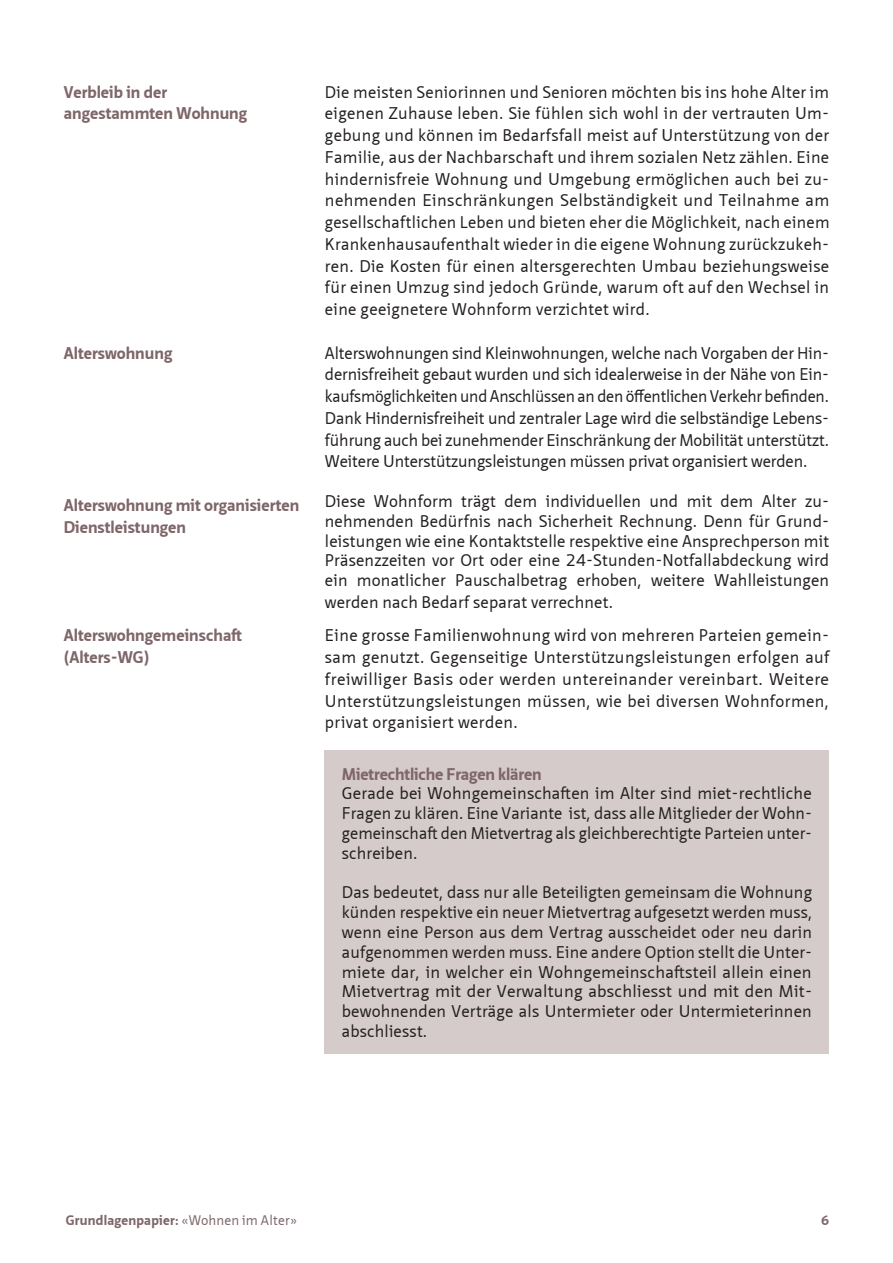
<style>
.page{position:relative;width:893px;height:1263px;background:#fff}
.page>*{position:absolute;margin:0;border:0;box-sizing:border-box;transform-origin:0 0}
.Aufzählung{font:16.5px/21.8px "Neue Sans Pro";letter-spacing:.01em;color:#231f20;text-align:justify}
.Position{font:16.5px/19.8px "Neue Sans Pro";letter-spacing:.01em;color:#231f20;text-align:justify}
.Text{font:16.5px/21.8px "Neue Sans Pro";letter-spacing:.025em;color:#231f20;text-align:justify}
.Text_bold_Spalte_links{font:700 16.5px/21.8px "Neue Sans Pro";color:#7e666a}
.Position_Titel{font:700 16.5px "Neue Sans Pro";letter-spacing:-.01em;color:#7e666a}
.t1{font:700 13.5px "Neue Sans Pro";letter-spacing:.015em;color:#7e666a}
.s1{font-weight:400}
</style>
<div class="page">
<div style="left:325px;top:750px;width:504px;height:304px;background:#d5cbcb"></div>
<p class="Text_bold_Spalte_links" style="left:64px;top:81px;width:185px">Verbleib in der angestammten Wohnung</p>
<p class="Text_bold_Spalte_links" style="left:64px;top:342px;width:110px">Alterswohnung</p>
<p class="Text_bold_Spalte_links" style="left:64px;top:494px;width:237px">Alterswohnung mit organisierten<br>Dienstleistungen</p>
<p class="Text_bold_Spalte_links" style="left:64px;top:624px;width:180px">Alterswohngemeinschaft (Alters-WG)</p>
<p class="Aufzählung" style="left:325px;top:81px;width:506px">Die meisten Seniorinnen und Senioren möchten bis ins hohe Alter im eigenen Zuhause leben. Sie fühlen sich wohl in der vertrauten Um&shy;gebung und können im Bedarfsfall meist auf Unterstützung von der Familie, aus der Nachbarschaft und ihrem sozialen Netz zählen. Eine hindernisfreie Wohnung und Umgebung ermöglichen auch bei zu&shy;nehmenden Einschränkungen Selbständigkeit und Teilnahme am gesellschaftlichen Leben und bieten eher die Möglichkeit, nach einem Krankenhausaufenthalt wieder in die eigene Wohnung zurückzukeh&shy;ren. Die Kosten für einen altersgerechten Umbau beziehungsweise für einen Umzug sind jedoch Gründe, warum oft auf den Wechsel in eine geeignetere Wohnform verzichtet wird.</p>
<p class="Aufzählung" style="left:325px;top:342px;width:506px">Alterswohnungen sind Kleinwohnungen, welche nach Vorgaben der Hin&shy;dernisfreiheit gebaut wurden und sich idealerweise in der Nähe von Ein&shy;kaufsmöglichkeiten und Anschlüssen an den öffentlichen Verkehr befinden.<br>Dank Hindernisfreiheit und zentraler Lage wird die selbständige Lebens&shy;führung auch bei zunehmender Einschränkung der Mobilität unterstützt.<br>Weitere Unterstützungsleistungen müssen privat organisiert werden.</p>
<p class="Aufzählung" style="left:325px;top:491px;width:506px;line-height:19.8px;text-align:left">Diese Wohnform trägt dem individuellen und mit dem Alter zu&shy;nehmenden Bedürfnis nach Sicherheit Rechnung. Denn für Grund&shy;leistungen wie eine Kontaktstelle respektive eine Ansprechperson mit Präsenzzeiten vor Ort oder eine 24-Stunden-Notfallabdeckung wird ein monatlicher Pauschalbetrag erhoben, weitere Wahlleistungen</p>
<p class="Aufzählung" style="left:325px;top:591px;width:290px">werden nach Bedarf separat verrechnet.</p>
<p class="Text" style="left:325px;top:624px;width:506px">Eine grosse Familienwohnung wird von mehreren Parteien gemein&shy;sam genutzt. Gegenseitige Unterstützungsleistungen erfolgen auf freiwilliger Basis oder werden untereinander vereinbart. Weitere Unterstützungsleistungen müssen, wie bei diversen Wohnformen, privat organisiert werden.</p>
<p class="Position_Titel" style="left:342px;top:763px;width:201px">Mietrechtliche Fragen klären</p>
<p class="Position" style="left:342px;top:783px;width:472px">Gerade bei Wohngemeinschaften im Alter sind miet-rechtliche Fragen zu klären. Eine Variante ist, dass alle Mitglieder der Wohn&shy;gemeinschaft den Mietvertrag als gleichberechtigte Parteien unter&shy;schreiben.</p>
<p class="Position" style="left:342px;top:882px;width:472px;text-align:left">Das bedeutet, dass nur alle Beteiligten gemeinsam die Wohnung künden respektive ein neuer Mietvertrag aufgesetzt werden muss, wenn eine Person aus dem Vertrag ausscheidet oder neu darin aufgenommen werden muss. Eine andere Option stellt die Unter&shy;miete dar, in welcher ein Wohngemeinschaftsteil allein einen Mietvertrag mit der Verwaltung abschliesst und mit den Mit&shy;bewohnenden Verträge als Untermieter oder Untermieterinnen abschliesst.</p>
<p class="t1" style="left:66px;top:1211px;width:233px">Grundlagenpapier: <span class="s1">«Wohnen im Alter»</span></p>
<p class="t1" style="left:821px;top:1211px;width:10px">6</p>
</div>
